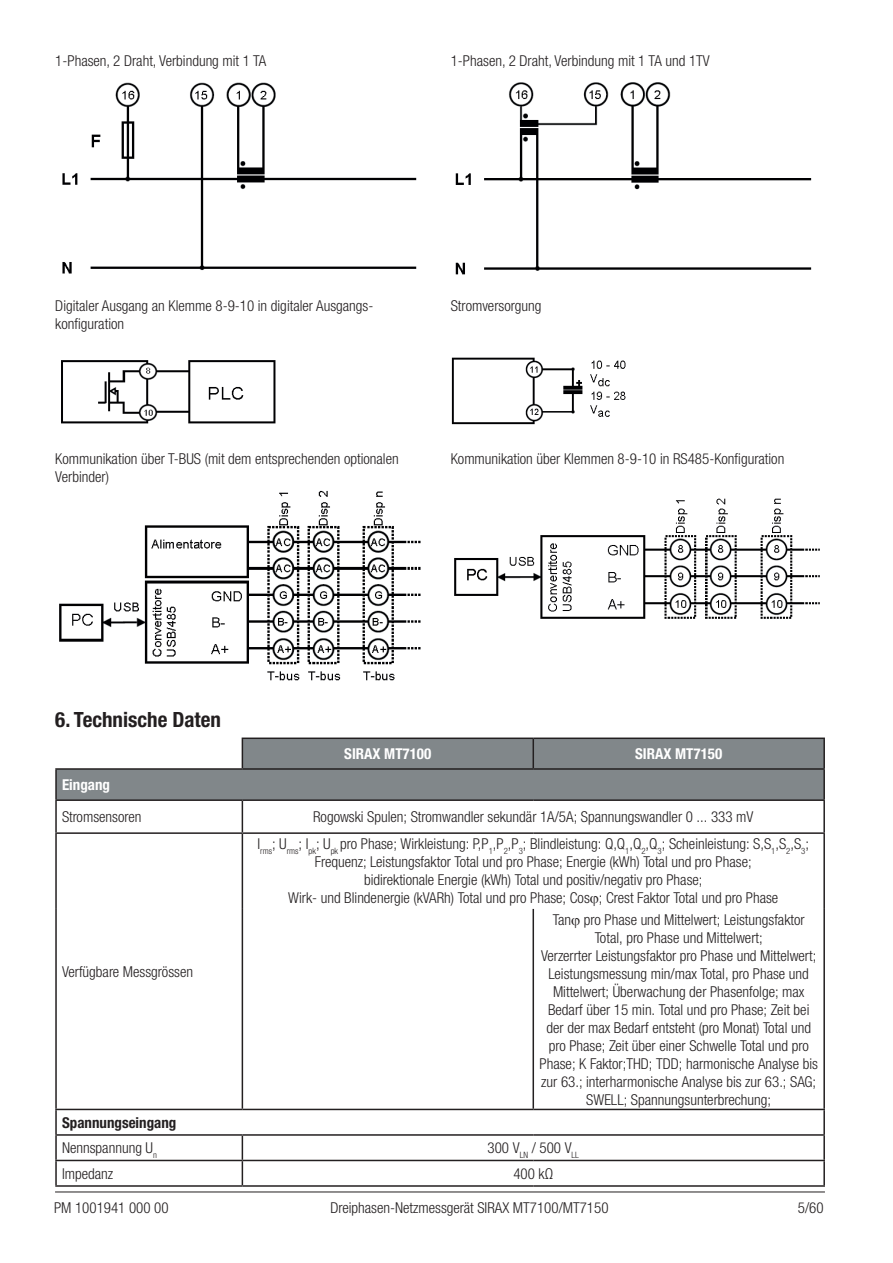
<style>
.page{position:relative;width:893px;height:1263px;background:#fff}
.page>*{position:absolute;margin:0;border:0;box-sizing:border-box;transform-origin:0 0}
.t1{font:700 condensed 21px "Helvetica Neue LTW1 G";color:#231f20}
.t2{font:300 condensed 15px/18px "Helvetica Neue LTW1 G";color:#231f20;text-align:center}
.t3{font:300 condensed 15px/18px "Helvetica Neue LT Pro";color:#231f20}
.t4{font:700 condensed 15px/25.5px "Helvetica Neue LTW1 G";color:#231f20}
.t5{font:700 condensed 15px "Helvetica Neue LTW1 G";color:#fff}
.s1{font-weight:300}
</style>
<div class="page">
<hr style="left:55px;top:1192px;width:770px;height:1px;background:#231f20">
<img style="left:62px;top:82px;width:355px;height:192px">
<img style="left:455px;top:82px;width:357px;height:193px">
<img style="left:61px;top:360px;width:215px;height:64px">
<img style="left:451px;top:357px;width:175px;height:68px">
<img style="left:59px;top:490px;width:362px;height:191px">
<img style="left:454px;top:498px;width:366px;height:121px">
<svg style="left:57px;top:738px;width:766px;height:61px;background:#909598"></svg>
<svg style="left:242px;top:739px;width:1px;height:29px"></svg>
<hr style="left:532px;top:739px;width:2px;height:29px;background:#231f20">
<hr style="left:823px;top:739px;width:2px;height:29px;background:#231f20">
<hr style="left:823px;top:770px;width:2px;height:29px;background:#231f20">
<hr style="left:55px;top:799px;width:187px;height:2px;background:#231f20">
<hr style="left:55px;top:801px;width:2px;height:31px;background:#231f20">
<hr style="left:242px;top:799px;width:291px;height:2px;background:#231f20">
<hr style="left:242px;top:801px;width:1px;height:31px;background:#231f20">
<hr style="left:533px;top:799px;width:292px;height:2px;background:#231f20">
<hr style="left:823px;top:801px;width:2px;height:31px;background:#231f20">
<hr style="left:55px;top:832px;width:187px;height:2px;background:#231f20">
<hr style="left:55px;top:834px;width:2px;height:75px;background:#231f20">
<hr style="left:242px;top:832px;width:291px;height:2px;background:#231f20">
<hr style="left:242px;top:834px;width:1px;height:75px;background:#231f20">
<hr style="left:533px;top:832px;width:292px;height:2px;background:#231f20">
<hr style="left:823px;top:834px;width:2px;height:75px;background:#231f20">
<hr style="left:55px;top:909px;width:2px;height:200px;background:#231f20">
<hr style="left:242px;top:909px;width:1px;height:200px;background:#231f20">
<hr style="left:532px;top:909px;width:2px;height:200px;background:#231f20">
<hr style="left:823px;top:909px;width:2px;height:200px;background:#231f20">
<hr style="left:55px;top:1109px;width:187px;height:1px;background:#231f20">
<hr style="left:55px;top:1110px;width:2px;height:24px;background:#231f20">
<hr style="left:242px;top:1109px;width:291px;height:1px;background:#231f20">
<hr style="left:533px;top:1109px;width:292px;height:1px;background:#231f20">
<hr style="left:823px;top:1110px;width:2px;height:24px;background:#231f20">
<hr style="left:55px;top:1134px;width:187px;height:2px;background:#231f20">
<hr style="left:55px;top:1136px;width:2px;height:24px;background:#231f20">
<hr style="left:242px;top:1134px;width:291px;height:2px;background:#231f20">
<hr style="left:533px;top:1134px;width:292px;height:2px;background:#231f20">
<hr style="left:823px;top:1136px;width:2px;height:24px;background:#231f20">
<hr style="left:55px;top:1160px;width:187px;height:1px;background:#231f20">
<hr style="left:55px;top:1161px;width:2px;height:24px;background:#231f20">
<hr style="left:242px;top:1160px;width:291px;height:1px;background:#231f20">
<svg style="left:242px;top:1136px;width:1px;height:49px"></svg>
<hr style="left:533px;top:1160px;width:292px;height:1px;background:#231f20">
<hr style="left:823px;top:1161px;width:2px;height:24px;background:#231f20">
<hr style="left:55px;top:1185px;width:187px;height:2px;background:#231f20">
<hr style="left:242px;top:1185px;width:291px;height:2px;background:#231f20">
<hr style="left:533px;top:1185px;width:292px;height:2px;background:#231f20">
<hr style="left:242px;top:737px;width:291px;height:2px;background:#231f20">
<hr style="left:533px;top:737px;width:292px;height:2px;background:#231f20">
<hr style="left:55px;top:770px;width:2px;height:29px;background:#231f20">
<hr style="left:55px;top:768px;width:187px;height:2px;background:#231f20">
<hr style="left:242px;top:768px;width:291px;height:2px;background:#231f20">
<hr style="left:533px;top:768px;width:292px;height:2px;background:#231f20">
<p class="t3" style="left:55px;top:52px;width:213px">1-Phasen, 2 Draht, Verbindung mit 1 TA</p>
<p class="t3" style="left:451px;top:52px;width:261px">1-Phasen, 2 Draht, Verbindung mit 1 TA und 1TV</p>
<p class="t3" style="left:55px;top:296px;width:320px">Digitaler Ausgang an Klemme 8-9-10 in digitaler Ausgangs&shy;konfiguration</p>
<p class="t3" style="left:451px;top:296px;width:92px">Stromversorgung</p>
<p class="t3" style="left:55px;top:450px;width:345px">Kommunikation über T-BUS (mit dem entsprechenden optionalen<br>Verbinder)</p>
<p class="t3" style="left:451px;top:450px;width:335px">Kommunikation über Klemmen 8-9-10 in RS485-Konfiguration</p>
<h1 class="t1" style="left:55px;top:707px;width:167px">6. Technische Daten</h1>
<p class="t5" style="left:344px;top:745px;width:89px">SIRAX MT7100</p>
<p class="t5" style="left:635px;top:745px;width:89px">SIRAX MT7150</p>
<p class="t5" style="left:62px;top:776px;width:50px">Eingang</p>
<p class="t2" style="left:62px;top:808px;width:81px">Stromsensoren</p>
<p class="t2" style="left:313px;top:808px;width:442px">Rogowski Spulen; Stromwandler sekundär 1A/5A; Spannungswandler 0 ... 333 mV</p>
<p class="t2" style="left:62px;top:962px;width:133px">Verfügbare Messgrössen</p>
<p class="t4" style="left:62px;top:1109px;width:116px">Spannungseingang<br><span class="s1">Nennspannung U</span><sub>n</sub></p>
<p class="t2" style="left:257px;top:835px;width:553px">I<sub>rms</sub>; U<sub>rms</sub>; I<sub>pk</sub>; U<sub>pk</sub> pro Phase; Wirkleistung: P,P<sub>1</sub>,P<sub>2</sub>,P<sub>3</sub>; Blindleistung: Q,Q<sub>1</sub>,Q<sub>2</sub>,Q<sub>3</sub>; Scheinleistung: S,S<sub>1</sub>,S<sub>2</sub>,S<sub>3</sub>; Frequenz; Leistungsfaktor Total und pro Phase; Energie (kWh) Total und pro Phase;<br>bidirektionale Energie (kWh) Total und positiv/negativ pro Phase;<br>Wirk- und Blindenergie (kVARh) Total und pro Phase; Cos ; Crest Faktor Total und pro Phase</p>
<p class="t2" style="left:540px;top:910px;width:280px">Tan pro Phase und Mittelwert; Leistungsfaktor Total, pro Phase und Mittelwert;<br>Verzerrter Leistungsfaktor pro Phase und Mittelwert; Leistungsmessung min/max Total, pro Phase und Mittelwert; Überwachung der Phasenfolge; max Bedarf über 15 min. Total und pro Phase; Zeit bei der der max Bedarf entsteht (pro Monat) Total und pro Phase; Zeit über einer Schwelle Total und pro Phase; K Faktor;THD; TDD; harmonische Analyse bis zur 63.; interharmonische Analyse bis zur 63.; SAG; SWELL; Spannungsunterbrechung;</p>
<p class="t2" style="left:487px;top:1139px;width:93px">300 V<sub>LN</sub> / 500 V<sub>LL</sub></p>
<p class="t2" style="left:62px;top:1164px;width:53px">Impedanz</p>
<p class="t2" style="left:513px;top:1164px;width:41px">400 kΩ</p>
<p class="t2" style="left:54px;top:1199px;width:116px">PM 1001941 000 00</p>
<p class="t2" style="left:330px;top:1199px;width:280px">Dreiphasen-Netzmessgerät SIRAX MT7100/MT7150</p>
<p class="t2" style="left:798px;top:1199px;width:27px">5/60</p>
</div>
